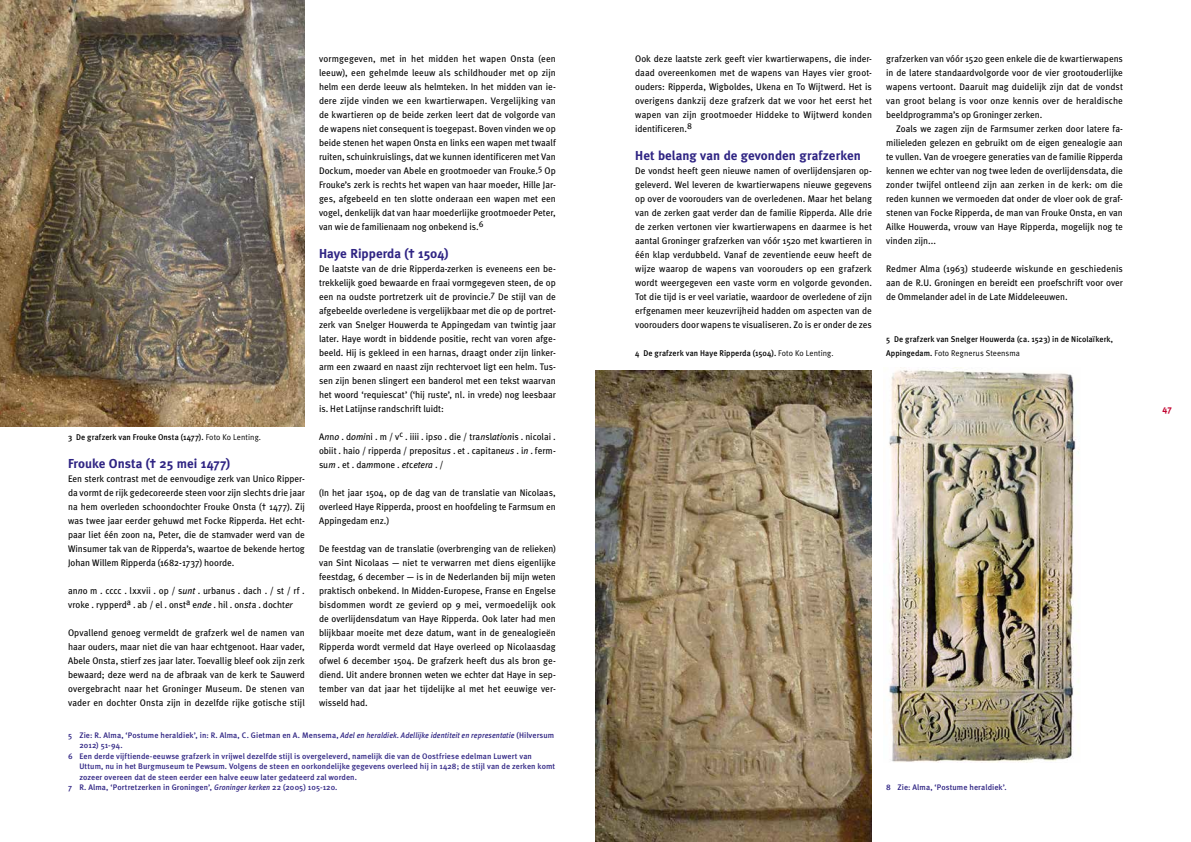
<style>
.page{position:relative;width:1191px;height:842px;background:#fff}
.page>*{position:absolute;margin:0;border:0;box-sizing:border-box;transform-origin:0 0}
.t1{font:700 13px "Meta";letter-spacing:.005em;color:#2f2483}
.t2{font:9.5px/14px "Meta";color:#000;text-align:justify;scale:.96 1}
.t3{font:700 9px "Meta";color:#c1032f}
.t4{font:500 8.3px "Meta";letter-spacing:.01em;color:#000;scale:.96 1}
.t5{font:8.3px "Meta Normal";letter-spacing:.01em;color:#000;scale:.96 1}
.t6{font:500 8px "Meta";letter-spacing:.01em;color:#2f2483}
.s1{font-family:"Meta Normal";font-weight:400}
.s2{font-style:italic}
.s3{font-family:"Meta";font-weight:500}
</style>
<div class="page">
<img style="left:0;top:0;width:305px;height:426px">
<img style="left:595px;top:370px;width:277px;height:472px">
<img style="left:889px;top:367px;width:191px;height:396px">
<p class="t4" style="left:68px;top:433px;width:202px">3 De grafzerk van Frouke Onsta (1477). <span class="s1">Foto Ko Lenting.</span></p>
<h1 class="t1" style="left:68px;top:456px;width:164px">Frouke Onsta († 25 mei 1477)</h1>
<p class="t2" style="left:68px;top:472px;width:248px">Een sterk contrast met de eenvoudige zerk van Unico Ripper&shy;da vormt de rijk gedecoreerde steen voor zijn slechts drie jaar na hem overleden schoondochter Frouke Onsta († 1477). Zij was twee jaar eerder gehuwd met Focke Ripperda. Het echt&shy;paar liet één zoon na, Peter, die de stamvader werd van de Winsumer tak van de Ripperda’s, waartoe de bekende hertog Johan Willem Ripperda (1682-1737) hoorde.</p>
<p class="t2" style="left:68px;top:584px;width:248px">an<span class="s2">n</span>o m . cccc . lxxvii . op / s<span class="s2">unt</span> . urbanus . dach . / st / rf . vroke . rypperd<sup>a</sup> . ab / el . onst<sup>a</sup> e<span class="s2">nde</span> . hil . on<span class="s2">st</span>a . docht<span class="s2">er</span></p>
<p class="t2" style="left:68px;top:626px;width:248px">Opvallend genoeg vermeldt de grafzerk wel de namen van haar ouders, maar niet die van haar echtgenoot. Haar vader, Abele Onsta, stierf zes jaar later. Toevallig bleef ook zijn zerk bewaard; deze werd na de afbraak van de kerk te Sauwerd overgebracht naar het Groninger Museum. De stenen van vader en dochter Onsta zijn in dezelfde rijke gotische stijl</p>
<p class="t2" style="left:319px;top:52px;width:248px">vormgegeven, met in het midden het wapen Onsta (een leeuw), een gehelmde leeuw als schildhouder met op zijn helm een derde leeuw als helmteken. In het midden van ie&shy;dere zijde vinden we een kwartierwapen. Vergelijking van de kwartieren op de beide zerken leert dat de volgorde van de wapens niet consequent is toegepast. Boven vinden we op beide stenen het wapen Onsta en links een wapen met twaalf ruiten, schuinkruislings, dat we kunnen identificeren met Van Dockum, moeder van Abele en grootmoeder van Frouke.<sup>5</sup> Op Frouke’s zerk is rechts het wapen van haar moeder, Hille Jar&shy;ges, afgebeeld en ten slotte onderaan een wapen met een vogel, denkelijk dat van haar moederlijke grootmoeder Peter, van wie de familienaam nog onbekend is.<sup>6</sup></p>
<h1 class="t1" style="left:319px;top:246px;width:131px">Haye Ripperda († 1504)</h1>
<p class="t2" style="left:319px;top:262px;width:248px">De laatste van de drie Ripperda-zerken is eveneens een be&shy;trekkelijk goed bewaarde en fraai vormgegeven steen, de op een na oudste portretzerk uit de provincie.<sup>7</sup> De stijl van de afgebeelde overledene is vergelijkbaar met die op de portret&shy;zerk van Snelger Houwerda te Appingedam van twintig jaar later. Haye wordt in biddende positie, recht van voren afge&shy;beeld. Hij is gekleed in een harnas, draagt onder zijn linker&shy;arm een zwaard en naast zijn rechtervoet ligt een helm. Tus&shy;sen zijn benen slingert een banderol met een tekst waarvan het woord ‘requiescat’ (‘hij ruste’, nl. in vrede) nog leesbaar is. Het Latijnse randschrift luidt:</p>
<p class="t2" style="left:319px;top:430px;width:248px">A<span class="s2">n</span>n<span class="s2">o</span> . d<span class="s2">omi</span>ni . m / v<sup>c</sup> . iiii . ip<span class="s2">s</span>o . die / tra<span class="s2">n</span>sl<span class="s2">ati</span>o<span class="s2">n</span>is . nicolai . obiit . haio / ripperda / preposit<span class="s2">us</span> . et . capitane<span class="s2">us</span> . i<span class="s2">n</span> . ferm&shy;su<span class="s2">m</span> . et . da<span class="s2">m</span>mone . <span class="s2">et</span>c<span class="s2">etera</span> . /</p>
<p class="t2" style="left:319px;top:486px;width:248px">(In het jaar 1504, op de dag van de translatie van Nicolaas, overleed Haye Ripperda, proost en hoofdeling te Farmsum en Appingedam enz.)</p>
<p class="t2" style="left:319px;top:542px;width:248px">De feestdag van de translatie (overbrenging van de relieken) van Sint Nicolaas — niet te verwarren met diens eigenlijke feestdag, 6 december — is in de Nederlanden bij mijn weten praktisch onbekend. In Midden-Europese, Franse en Engelse bisdommen wordt ze gevierd op 9 mei, vermoedelijk ook de overlijdensdatum van Haye Ripperda. Ook later had men blijkbaar moeite met deze datum, want in de genealogieën Ripperda wordt vermeld dat Haye overleed op Nicolaasdag ofwel 6 december 1504. De grafzerk heeft dus als bron ge&shy;diend. Uit andere bronnen weten we echter dat Haye in sep&shy;tember van dat jaar het tijdelijke al met het eeuwige ver&shy;wisseld had.</p>
<p class="t2" style="left:635px;top:52px;width:248px">Ook deze laatste zerk geeft vier kwartierwapens, die inder&shy;daad overeenkomen met de wapens van Hayes vier groot&shy;ouders: Ripperda, Wigboldes, Ukena en To Wijtwerd. Het is overigens dankzij deze grafzerk dat we voor het eerst het wapen van zijn grootmoeder Hiddeke to Wijtwerd konden identificeren.<sup>8</sup></p>
<h1 class="t1" style="left:635px;top:148px;width:227px">Het belang van de gevonden grafzerken</h1>
<p class="t2" style="left:635px;top:164px;width:248px">De vondst heeft geen nieuwe namen of overlijdensjaren op&shy;geleverd. Wel leveren de kwartierwapens nieuwe gegevens op over de voorouders van de overledenen. Maar het belang van de zerken gaat verder dan de familie Ripperda. Alle drie de zerken vertonen vier kwartierwapens en daarmee is het aantal Groninger grafzerken van vóór 1520 met kwartieren in één klap verdubbeld. Vanaf de zeventiende eeuw heeft de wijze waarop de wapens van voorouders op een grafzerk wordt weergegeven een vaste vorm en volgorde gevonden.<br>Tot die tijd is er veel variatie, waardoor de overledene of zijn erfgenamen meer keuzevrijheid hadden om aspecten van de voorouders door wapens te visualiseren. Zo is er onder de zes</p>
<p class="t4" style="left:635px;top:349px;width:208px">4 De grafzerk van Haye Ripperda (1504). <span class="s1">Foto Ko Lenting.</span></p>
<p class="t2" style="left:886px;top:52px;width:248px">grafzerken van vóór 1520 geen enkele die de kwartierwapens in de latere standaardvolgorde voor de vier grootouderlijke wapens vertoont. Daaruit mag duidelijk zijn dat de vondst van groot belang is voor onze kennis over de heraldische beeldprogramma’s op Groninger zerken.</p>
<p class="t2" style="left:886px;top:122px;width:248px;text-indent:10px">Zoals we zagen zijn de Farmsumer zerken door latere fa&shy;milieleden gelezen en gebruikt om de eigen genealogie aan te vullen. Van de vroegere generaties van de familie Ripperda kennen we echter van nog twee leden de overlijdensdata, die zonder twijfel ontleend zijn aan zerken in de kerk: om die reden kunnen we vermoeden dat onder de vloer ook de graf&shy;stenen van Focke Ripperda, de man van Frouke Onsta, en van Ailke Houwerda, vrouw van Haye Ripperda, mogelijk nog te vinden zijn...</p>
<p class="t2" style="left:886px;top:262px;width:248px">Redmer Alma (1963) studeerde wiskunde en geschiedenis aan de R.U. Groningen en bereidt een proefschrift voor over de Ommelander adel in de Late Middeleeuwen.</p>
<p class="t4" style="left:886px;top:335px;width:238px">5 De grafzerk van Snelger Houwerda (ca. 1523) in de Nicolaïkerk,</p>
<p class="t5" style="left:886px;top:349px;width:141px"><span class="s3">Appingedam.</span> Foto Regnerus Steensma</p>
<p class="t6" style="left:68px;top:730px;width:488px">5 Zie: R. Alma, ‘Postume heraldiek’, in: R. Alma, C. Gietman en A. Mensema, <span class="s2">Adel en heraldiek. Adellijke identiteit en representatie</span> (Hilversum</p>
<p class="t6" style="left:79px;top:741px;width:45px">2012) 51-94.</p>
<p class="t6" style="left:68px;top:751px;width:465px">6 Een derde vijftiende-eeuwse grafzerk in vrijwel dezelfde stijl is overgeleverd, namelijk die van de Oostfriese edelman Luwert van</p>
<p class="t6" style="left:79px;top:762px;width:477px">Uttum, nu in het Burgmuseum te Pewsum. Volgens de steen en oorkondelijke gegevens overleed hij in 1428; de stijl van de zerken komt</p>
<p class="t6" style="left:79px;top:772px;width:279px">zozeer overeen dat de steen eerder een halve eeuw later gedateerd zal worden.</p>
<p class="t6" style="left:68px;top:783px;width:271px">7 R. Alma, ‘Portretzerken in Groningen’, <span class="s2">Groninger kerken</span> 22 (2005) 105-120.</p>
<p class="t6" style="left:886px;top:783px;width:122px">8 Zie: Alma, ‘Postume heraldiek’.</p>
<p class="t3" style="left:1162px;top:404px;width:11px">47</p>
</div>
